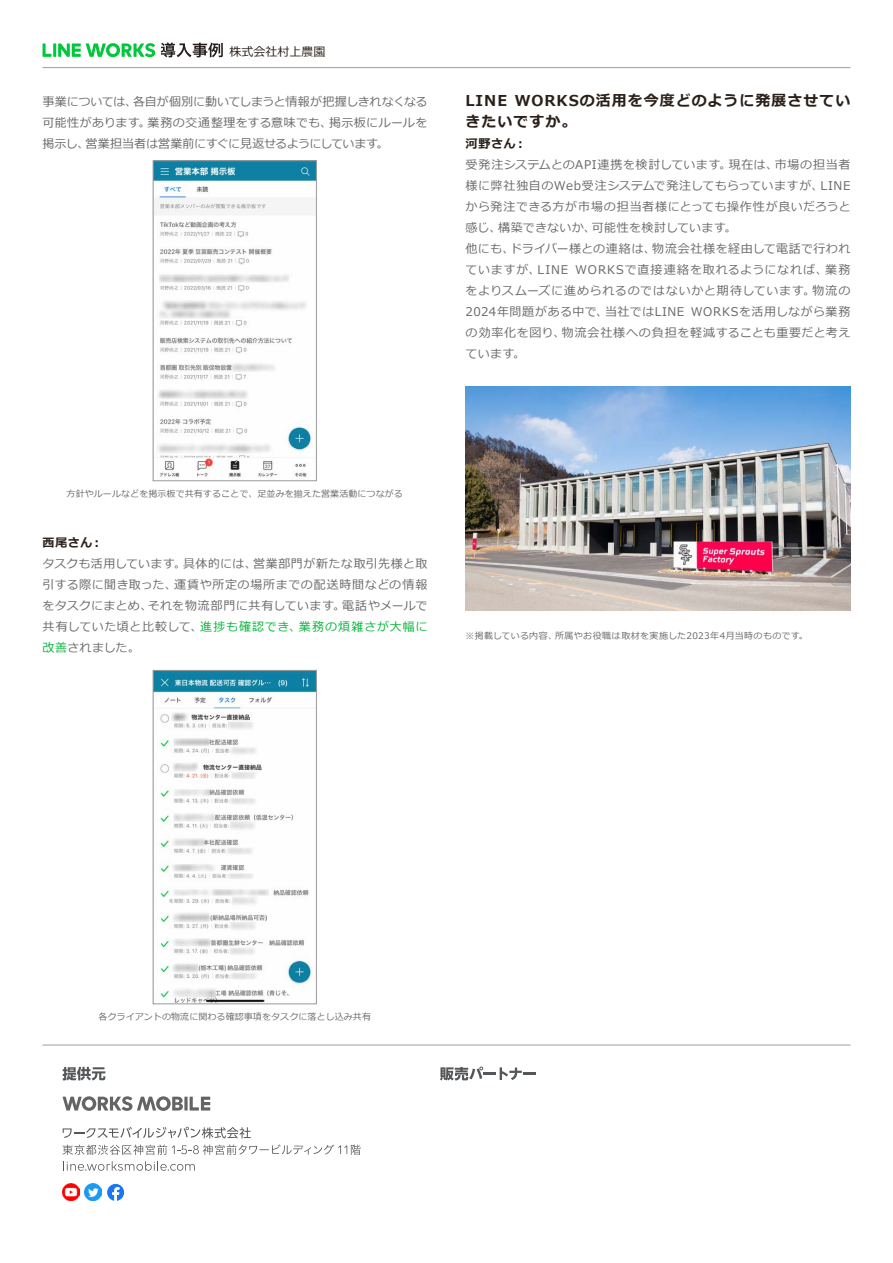
<style>
.page{position:relative;width:893px;height:1263px;background:#fff}
.page>*{position:absolute;margin:0;border:0;box-sizing:border-box;transform-origin:0 0}
.t1{font:700 15px/21px "Meiryo";letter-spacing:.065em;color:#2b2019}
.t2{font:12px/21px "Meiryo";letter-spacing:.035em;color:#6a6a6a}
.t3{font:12px/21px "Meiryo";letter-spacing:-.015em;color:#6a6a6a}
.t4{font:12px "Meiryo";letter-spacing:-.02em;color:#6a6a6a}
.t5{font:12px "Meiryo";letter-spacing:.015em;color:#6a6a6a}
.t6{font:12px "Meiryo";letter-spacing:.07em;color:#6a6a6a}
.t7{font:12px "Meiryo";letter-spacing:.08em;color:#07b53b}
.t8{font:700 12px "Meiryo";letter-spacing:.05em;color:#2b2019}
.t9{font:12px "Meiryo";color:#2b2019}
.t10{font:12px "Meiryo";letter-spacing:-.01em;color:#6a6a6a}
.t11{font:12px "Meiryo";letter-spacing:-.005em;color:#6a6a6a}
.t12{font:9px "Meiryo";letter-spacing:.01em;color:#6b6b6b}
.t13{font:9px "Meiryo";letter-spacing:.045em;color:#6a6a6a}
.t14{font:9px "Meiryo";letter-spacing:.02em;color:#6a6a6a}
.s1{color:#07b53b}
</style>
<div class="page">
<hr style="left:43px;top:67px;width:807px;height:1px;background:#9e9e9e">
<svg style="left:161px;top:43px;width:62px;height:14px"></svg>
<svg style="left:43px;top:43px;width:112px;height:14px"></svg>
<hr style="left:43px;top:1045px;width:807px;height:1px;background:#9e9e9e">
<svg style="left:440px;top:1066px;width:96px;height:14px"></svg>
<svg style="left:190px;top:1097px;width:20px;height:13px"></svg>
<svg style="left:184px;top:1097px;width:4px;height:13px"></svg>
<svg style="left:63px;top:1096px;width:120px;height:15px"></svg>
<svg style="left:63px;top:1067px;width:42px;height:13px"></svg>
<svg style="left:63px;top:1127px;width:188px;height:11px"></svg>
<svg style="left:62px;top:1144px;width:299px;height:11px"></svg>
<svg style="left:63px;top:1161px;width:132px;height:10px"></svg>
<img style="left:62px;top:1184px;width:17px;height:17px">
<img style="left:85px;top:1184px;width:17px;height:17px">
<svg style="left:107px;top:1184px;width:17px;height:17px"></svg>
<img style="left:466px;top:387px;width:384px;height:223px">
<img style="left:155px;top:163px;width:160px;height:314px">
<div style="left:153px;top:161px;width:164px;height:320px;border:1px solid #9d9c9c"></div>
<img style="left:155px;top:672px;width:160px;height:330px">
<div style="left:153px;top:670px;width:164px;height:334px;border:1px solid #9d9c9c"></div>
<p class="t9" style="left:230px;top:43px;width:97px">株式会社村上農園</p>
<p class="t4" style="left:133px;top:94px;width:296px">各自が個別に動いてしまうと情報が把握しきれなくなる</p>
<p class="t10" style="left:43px;top:94px;width:96px">事業については、</p>
<p class="t3" style="left:86px;top:113px;width:304px;text-indent:-43px">可能性があります。<br>営業担当者は営業前にすぐに見返せるようにしています。</p>
<p class="t2" style="left:148px;top:113px;width:186px">業務の交通整理をする意味でも、</p>
<p class="t2" style="left:329px;top:113px;width:100px">掲示板にルールを</p>
<p class="t2" style="left:43px;top:134px;width:48px">掲示し、</p>
<p class="t1" style="left:515px;top:91px;width:337px">WORKSの活用を今度どのように発展させてい</p>
<p class="t1" style="left:466px;top:91px;width:112px">LINE<br>きたいですか。</p>
<p class="t8" style="left:466px;top:135px;width:62px">河野さん：</p>
<p class="t2" style="left:466px;top:155px;width:267px">受発注システムとのAPI連携を検討しています。</p>
<p class="t2" style="left:729px;top:155px;width:51px">現在は、</p>
<p class="t2" style="left:775px;top:155px;width:77px">市場の担当者</p>
<p class="t2" style="left:466px;top:176px;width:359px">様に弊社独自のWeb受注システムで発注してもらっていますが、</p>
<p class="t2" style="left:466px;top:197px;width:386px">から発注できる方が市場の担当者様にとっても操作性が良いだろうと</p>
<p class="t2" style="left:592px;top:218px;width:146px">可能性を検討しています。</p>
<p class="t2" style="left:820px;top:176px;width:32px">LINE</p>
<p class="t2" style="left:498px;top:218px;width:99px">構築できないか、</p>
<p class="t2" style="left:466px;top:218px;width:37px">感じ、</p>
<p class="t5" style="left:510px;top:241px;width:147px">ドライバー様との連絡は、</p>
<p class="t2" style="left:652px;top:239px;width:200px">物流会社様を経由して電話で行われ</p>
<p class="t2" style="left:466px;top:239px;width:50px">他にも、</p>
<p class="t2" style="left:466px;top:260px;width:76px">ていますが、</p>
<p class="t2" style="left:538px;top:260px;width:32px">LINE</p>
<p class="t6" style="left:575px;top:262px;width:254px">WORKSで直接連絡を取れるようになれば、</p>
<p class="t2" style="left:825px;top:260px;width:27px">業務</p>
<p class="t2" style="left:691px;top:281px;width:161px;text-indent:-225px">をよりスムーズに進められるのではないかと期待しています。<br>WORKSを活用しながら業務</p>
<p class="t2" style="left:812px;top:281px;width:40px">物流の</p>
<p class="t2" style="left:562px;top:302px;width:290px;text-indent:-96px">2024年問題がある中で、<br>物流会社様への負担を軽減することも重要だと考え</p>
<p class="t2" style="left:605px;top:302px;width:81px">当社ではLINE</p>
<p class="t2" style="left:466px;top:323px;width:101px">の効率化を図り、ています。</p>
<p class="t12" style="left:67px;top:488px;width:338px">方針やルールなどを掲示板で共有することで、足並みを揃えた営業活動につながる</p>
<p class="t8" style="left:43px;top:534px;width:62px">西尾さん：</p>
<p class="t2" style="left:253px;top:554px;width:176px">営業部門が新たな取引先様と取</p>
<p class="t2" style="left:183px;top:554px;width:75px">具体的には、</p>
<p class="t2" style="left:174px;top:554px;width:255px;text-indent:-132px">タスクも活用しています。<br>運賃や所定の場所までの配送時間などの情報</p>
<p class="t2" style="left:43px;top:575px;width:136px">引する際に聞き取った、</p>
<p class="t2" style="left:148px;top:596px;width:199px">それを物流部門に共有しています。</p>
<p class="t11" style="left:342px;top:598px;width:87px">電話やメールで</p>
<p class="t5" style="left:43px;top:598px;width:111px">をタスクにまとめ、</p>
<p class="t7" style="left:299px;top:619px;width:130px">業務の煩雑さが大幅に</p>
<p class="t7" style="left:200px;top:619px;width:103px">進捗も確認でき、</p>
<p class="t2" style="left:43px;top:617px;width:162px">共有していた頃と比較して、<span class="s1">改善</span>されました。</p>
<p class="t13" style="left:555px;top:629px;width:254px">所属やお役職は取材を実施した2023年4月当時のものです。</p>
<p class="t14" style="left:466px;top:629px;width:93px">※掲載している内容、</p>
<p class="t12" style="left:98px;top:1011px;width:274px">各クライアントの物流に関わる確認事項をタスクに落とし込み共有</p>
</div>
